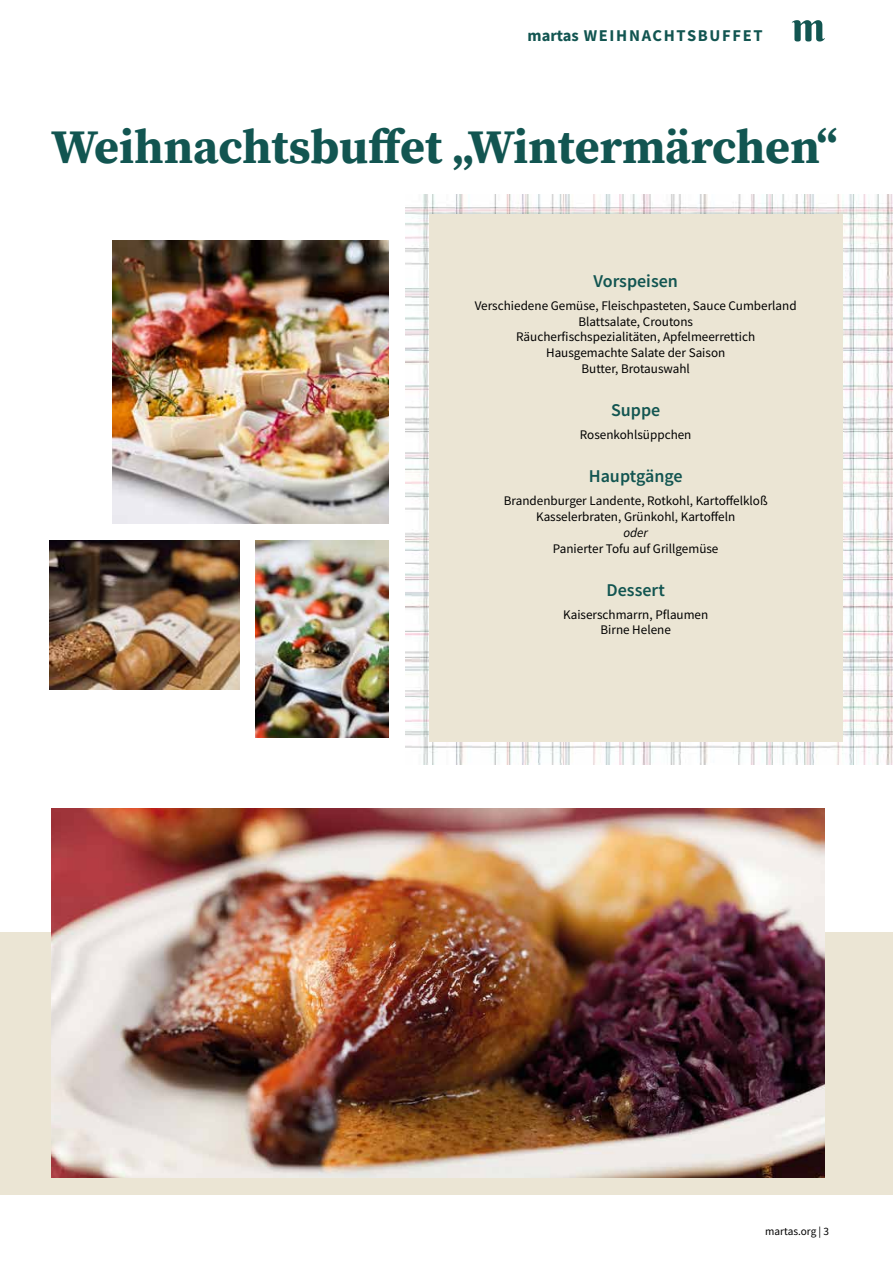
<style>
.page{position:relative;width:893px;height:1263px;background:#fff}
.page>*{position:absolute;margin:0;border:0;box-sizing:border-box;transform-origin:0 0}
.t1{font:700 48px "Source Serif Pro";color:#125551}
.t2{font:600 18px "Source Sans Pro";color:#125551}
.t3{font:700 16.5px "Source Sans Pro";letter-spacing:.1em;color:#125551}
.t4{font:13.2px/15.8px "Source Sans Pro";color:#000;text-align:center}
.t5{font:italic 13.2px "Source Sans Pro";color:#000}
.t6{font:11.25px "Source Sans Pro";color:#000}
</style>
<div class="page">
<div style="left:0;top:932px;width:893px;height:263px;background:#ebe5d4"></div>
<img style="left:405px;top:194px;width:488px;height:570px">
<img style="left:51px;top:808px;width:774px;height:369px">
<div style="left:429px;top:214px;width:414px;height:528px;background:#ebe5d4"></div>
<svg style="left:792px;top:20px;width:33px;height:22px"></svg>
<img style="left:112px;top:241px;width:276px;height:283px">
<img style="left:50px;top:541px;width:189px;height:148px">
<img style="left:255px;top:541px;width:133px;height:197px">
<p class="t3" style="left:527px;top:24px;width:237px">martas WEIHNACHTSBUFFET</p>
<h1 class="t1" style="left:51px;top:113px;width:788px">Weihnachtsbuffet „Wintermärchen“</h1>
<h2 class="t2" style="left:593px;top:269px;width:86px">Vorspeisen</h2>
<p class="t4" style="left:475px;top:298px;width:323px">Verschiedene Gemüse, Fleischpasteten, Sauce Cumberland Blattsalate, Croutons<br>Räucherfischspezialitäten, Apfelmeerrettich Hausgemachte Salate der Saison<br>Butter, Brotauswahl</p>
<h2 class="t2" style="left:611px;top:398px;width:51px">Suppe</h2>
<p class="t4" style="left:580px;top:427px;width:113px">Rosenkohlsüppchen</p>
<h2 class="t2" style="left:589px;top:464px;width:95px">Hauptgänge</h2>
<p class="t4" style="left:504px;top:493px;width:265px">Brandenburger Landente, Rotkohl, Kartoffelkloß<br>Kasselerbraten, Grünkohl, Kartoffeln</p>
<p class="t5" style="left:623px;top:524px;width:26px">oder</p>
<p class="t4" style="left:553px;top:540px;width:167px">Panierter Tofu auf Grillgemüse</p>
<h2 class="t2" style="left:607px;top:578px;width:60px">Dessert</h2>
<p class="t4" style="left:563px;top:606px;width:147px">Kaiserschmarrn, Pflaumen<br>Birne Helene</p>
<p class="t6" style="left:765px;top:1224px;width:65px">martas.org | 3</p>
</div>
